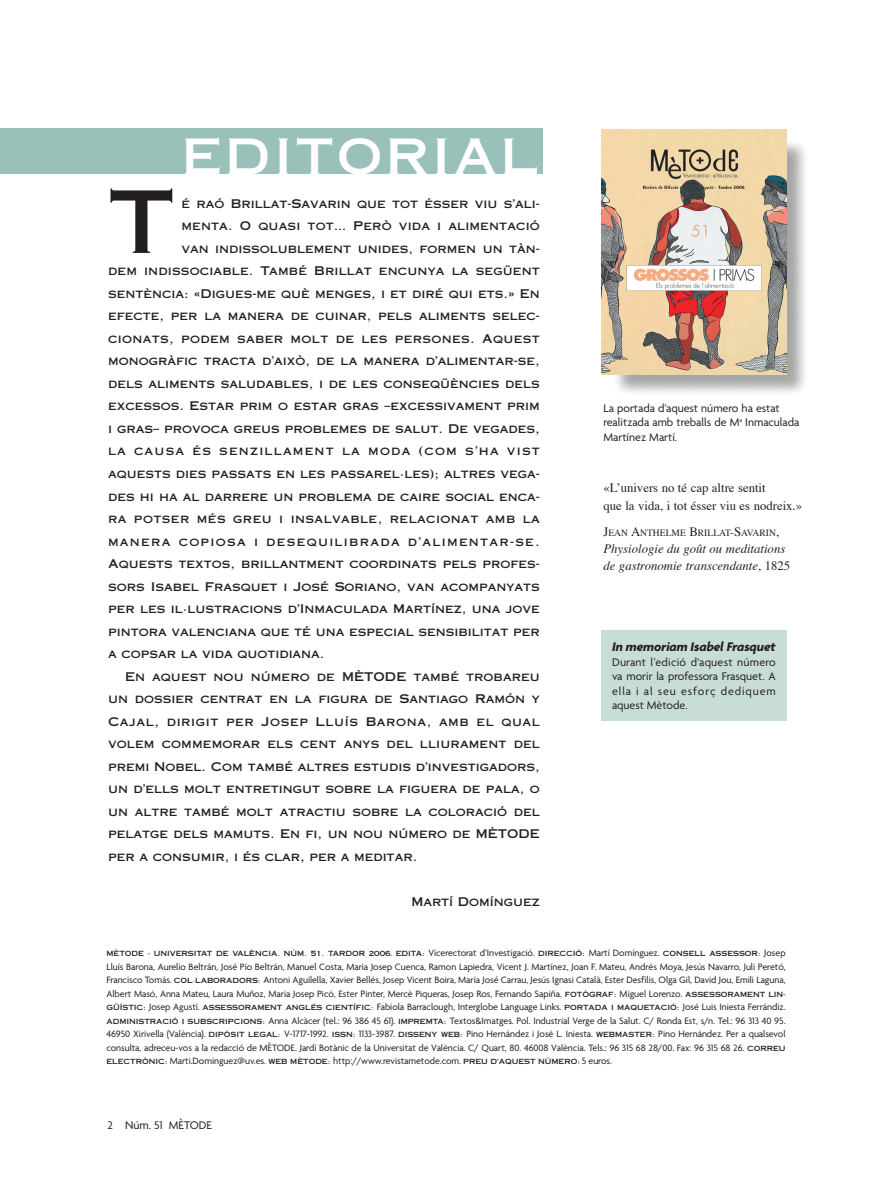
<style>
.page{position:relative;width:893px;height:1191px;background:#fff}
.page>*{position:absolute;margin:0;border:0;box-sizing:border-box;transform-origin:0 0}
.t1{font:85.8px "Copperplate Thirty One AB";color:#231f20}
.t2{font:48.6px "Copperplate Thirty One AB";letter-spacing:.06em;color:#fff}
.t3{font:italic 700 13.5px "Agenda";letter-spacing:-.005em;color:#231f20}
.t4{font:12.75px/17.2px "Times";color:#231f20}
.t5{font:italic 12.75px/17.2px "Times";color:#231f20}
.t6{font:12px "Copperplate Thirty One AB";color:#231f20}
.t7{font:12px/14.4px "Agenda";color:#231f20}
.t8{font:12px "Copperplate Thirty One AB";letter-spacing:.105em;color:#231f20}
.t9{font:12px "Copperplate Thirty One AB";letter-spacing:.03em;color:#231f20}
.t10{font:12px "Copperplate Thirty One AB";letter-spacing:.035em;color:#231f20}
.t11{font:12px "Copperplate Thirty One AB";letter-spacing:.05em;color:#231f20}
.t12{font:12px "Copperplate Thirty One AB";letter-spacing:.1em;color:#231f20}
.t13{font:9.9px/13.5px "Agenda";letter-spacing:-.005em;color:#231f20;text-align:justify}
.t14{font:9.6px "Times";color:#231f20}
.t15{font:7.05px "Copperplate Thirty One AB";letter-spacing:-.01em;color:#231f20}
.s1{font-size:12.75px}
.s2{font-style:normal}
.s3{font-family:"Agenda";font-size:9.9px}
.s4{font-family:"Copperplate Thirty One AB";font-size:7.05px}
</style>
<div class="page">
<div style="left:0;top:128px;width:542px;height:45px;background:#9ac1b9"></div>
<img style="left:605px;top:132px;width:200px;height:260px">
<img style="left:602px;top:130px;width:184px;height:244px">
<div style="left:601px;top:630px;width:185px;height:91px;background:#c9ddd8"></div>
<h2 class="t2" style="left:181px;top:128px;width:358px">EDITORIAL</h2>
<h1 class="t1" style="left:108px;top:173px;width:68px">T</h1>
<p class="t6" style="left:181px;top:197px;width:360px">é raó Brillat-Savarin que tot ésser viu s’ali-</p>
<p class="t6" style="left:181px;top:219px;width:360px">menta. O quasi tot… Però vida i alimentació</p>
<p class="t6" style="left:181px;top:242px;width:360px">van indissolublement unides, formen un tàn-</p>
<p class="t6" style="left:108px;top:264px;width:433px">dem indissociable. També Brillat encunya la següent</p>
<p class="t6" style="left:108px;top:287px;width:433px">sentència: «Digues-me què menges, i et diré qui ets.» En</p>
<p class="t6" style="left:108px;top:309px;width:433px">efecte, per la manera de cuinar, pels aliments selec-</p>
<p class="t9" style="left:108px;top:332px;width:433px">cionats, podem saber molt de les persones. Aquest</p>
<p class="t6" style="left:108px;top:354px;width:433px">monogràfic tracta d’això, de la manera d’alimentar-se,</p>
<p class="t6" style="left:108px;top:377px;width:433px">dels aliments saludables, i de les conseqüències dels</p>
<p class="t6" style="left:108px;top:399px;width:433px">excessos. Estar prim o estar gras –excessivament prim</p>
<p class="t6" style="left:108px;top:422px;width:433px">i gras– provoca greus problemes de salut. De vegades,</p>
<p class="t12" style="left:108px;top:444px;width:433px">la causa és senzillament la moda (com s’ha vist</p>
<p class="t6" style="left:108px;top:467px;width:433px">aquests dies passats en les passarel·les); altres vega-</p>
<p class="t6" style="left:108px;top:489px;width:433px">des hi ha al darrere un problema de caire social enca-</p>
<p class="t10" style="left:108px;top:512px;width:433px">ra potser més greu i insalvable, relacionat amb la</p>
<p class="t8" style="left:108px;top:534px;width:433px">manera copiosa i desequilibrada d’alimentar-se.</p>
<p class="t6" style="left:108px;top:557px;width:433px">Aquests textos, brillantment coordinats pels profes-</p>
<p class="t6" style="left:108px;top:579px;width:433px">sors Isabel Frasquet i José Soriano, van acompanyats</p>
<p class="t6" style="left:108px;top:602px;width:433px">per les il·lustracions d’Inmaculada Martínez, una jove</p>
<p class="t6" style="left:108px;top:624px;width:433px">pintora valenciana que té una especial sensibilitat per</p>
<p class="t6" style="left:108px;top:647px;width:218px">a copsar la vida quotidiana.</p>
<p class="t6" style="left:125px;top:669px;width:416px">En aquest nou número de MÈTODE també trobareu</p>
<p class="t6" style="left:108px;top:692px;width:433px">un dossier centrat en la figura de Santiago Ramón y</p>
<p class="t11" style="left:108px;top:714px;width:433px">Cajal, dirigit per Josep Lluís Barona, amb el qual</p>
<p class="t6" style="left:108px;top:737px;width:433px">volem commemorar els cent anys del lliurament del</p>
<p class="t6" style="left:108px;top:759px;width:433px">premi Nobel. Com també altres estudis d’investigadors,</p>
<p class="t6" style="left:108px;top:782px;width:433px">un d’ells molt entretingut sobre la figuera de pala, o</p>
<p class="t6" style="left:108px;top:804px;width:433px">un altre també molt atractiu sobre la coloració del</p>
<p class="t6" style="left:108px;top:827px;width:433px">pelatge dels mamuts. En fi, un nou número de MÈTODE</p>
<p class="t6" style="left:108px;top:849px;width:311px">per a consumir, i és clar, per a meditar.</p>
<p class="t6" style="left:411px;top:894px;width:130px">Martí Domínguez</p>
<p class="t7" style="left:603px;top:402px;width:197px">La portada d’aquest número ha estat realitzada amb treballs de M<sup>a</sup> Inmaculada<br>Martínez Martí.</p>
<p class="t4" style="left:603px;top:480px;width:200px">«L’univers no té cap altre sentit<br>que la vida, i tot ésser viu es nodreix.»</p>
<p class="t14" style="left:603px;top:528px;width:177px"><span class="s1">J</span>EAN <span class="s1">A</span>NTHELME <span class="s1">B</span>RILLAT<span class="s1">-S</span>AVARIN<span class="s1">,</span></p>
<p class="t5" style="left:603px;top:541px;width:188px">Physiologie du goût ou meditations de gastronomie transcendante<span class="s2">, 1825</span></p>
<h3 class="t3" style="left:612px;top:641px;width:165px">In memoriam Isabel Frasquet</h3>
<p class="t7" style="left:612px;top:656px;width:165px;text-align:justify">Durant l’edició d'aquest número va morir la professora Frasquet. A ella i al seu esforç dediquem aquest Mètode.</p>
<p class="t15" style="left:106px;top:949px;width:681px">MÈTODE - UNIVERSITAT DE VALÈNCIA. NÚM. 51. TARDOR 2006<span class="s3">.</span> EDITA: <span class="s3">Vicerectorat d’Investigació.</span> DIRECCIÓ: <span class="s3">Martí Domínguez.</span> CONSELL ASSESSOR: <span class="s3">Josep</span></p>
<p class="t13" style="left:106px;top:960px;width:681px">Lluís Barona, Aurelio Beltrán, José Pío Beltrán, Manuel Costa, Maria Josep Cuenca, Ramon Lapiedra, Vicent J. Martínez, Joan F. Mateu, Andrés Moya, Jesús Navarro, Juli Peretó, Francisco Tomás. <span class="s4">COL·LABORADORS:</span> Antoni Aguilella, Xavier Bellés, Josep Vicent Boira, María José Carrau, Jesús Ignasi Català, Ester Desfilis, Olga Gil, David Jou, Emili Laguna, Albert Masó, Anna Mateu, Laura Muñoz, Maria Josep Picó, Ester Pinter, Mercè Piqueras, Josep Ros, Fernando Sapiña. <span class="s4">FOTÒGRAF:</span> Miguel Lorenzo. <span class="s4">ASSESSORAMENT LIN-GÜÍSTIC:</span> Josep Agustí. <span class="s4">ASSESSORAMENT ANGLÉS CIENTÍFIC:</span> Fabiola Barraclough, Interglobe Language Links. <span class="s4">PORTADA I MAQUETACIÓ:</span> José Luis Iniesta Ferrándiz.<br><span class="s4">ADMINISTRACIÓ I SUBSCRIPCIONS:</span> Anna Alcàcer (tel.: 96 386 45 61). <span class="s4">IMPREMTA:</span> Textos&amp;Imatges. Pol. Industrial Verge de la Salut. C/ Ronda Est, s/n. Tel.: 96 313 40 95.<br>46950 Xirivella (València). <span class="s4">DIPÒSIT LEGAL:</span> V-1717-1992. <span class="s4">ISSN:</span> 1133-3987. <span class="s4">DISSENY WEB:</span> Pino Hernández i José L. Iniesta. <span class="s4">WEBMASTER:</span> Pino Hernández. Per a qualsevol consulta, adreceu-vos a la redacció de MÈTODE. Jardí Botànic de la Universitat de València. C/ Quart, 80. 46008 València. Tels.: 96 315 68 28/00. Fax: 96 315 68 26. <span class="s4">CORREU ELECTRÒNIC:</span> Marti.Dominguez@uv.es. <span class="s4">WEB MÈTODE:</span> http://www.revistametode.com. <span class="s4">PREU D’AQUEST NÚMERO:</span> 5 euros.</p>
<p class="t7" style="left:107px;top:1118px;width:106px">2 Núm. 51 MÈTODE</p>
</div>
